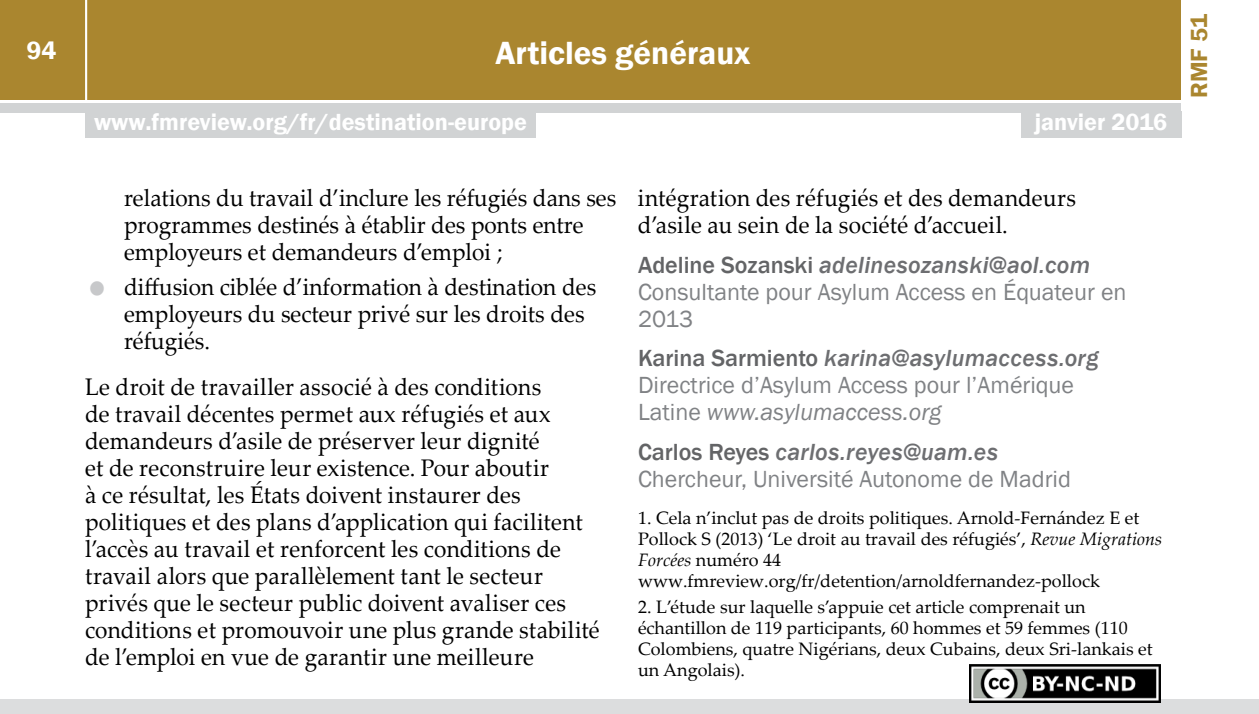
<style>
.page{position:relative;width:1259px;height:714px;background:#fff}
.page>*{position:absolute;margin:0;border:0;box-sizing:border-box;transform-origin:0 0}
.t1{font:600 33px "Franklin Gothic";color:#fff}
.t2{font:600 25.5px "Franklin Gothic";color:#fff}
.t3{font:24px/27px "Palatino Linotype";color:#000;scale:.94 1}
.t4{font:24px/27px "Franklin Gothic";color:#808285}
.t5{font:600 24px "Franklin Gothic";color:#fff}
.t6{font:600 24px "Franklin Gothic";color:#aa862f}
.t7{font:18px/21px "Palatino Linotype";color:#000}
.s1{font-weight:500;color:#636466}
.s2{font-weight:500;font-style:italic;color:#6d6e71}
.s3{font-style:italic}
</style>
<div class="page">
<div style="left:0;top:0;width:1181px;height:99px;background:#aa862f"></div>
<div style="left:0;top:104px;width:1181px;height:9px;background:#d1d3d4"></div>
<hr style="left:85px;top:0;width:2px;height:101px;background:#fff">
<div style="left:85px;top:111px;width:451px;height:26px;background:#d1d3d4"></div>
<div style="left:1020px;top:111px;width:161px;height:26px;background:#d1d3d4"></div>
<div style="left:0;top:699px;width:1259px;height:15px;background:#dcddde"></div>
<img style="left:969px;top:665px;width:191px;height:37px">
<p class="t2" style="left:27px;top:35px;width:31px">94</p>
<h1 class="t1" style="left:495px;top:33px;width:256px">Articles généraux</h1>
<p class="t5" style="left:94px;top:107px;width:434px">www.fmreview.org/fr/destination-europe</p>
<p class="t5" style="left:1034px;top:107px;width:134px">janvier 2016</p>
<p class="t3" style="left:124px;top:183px;width:525px">relations du travail d’inclure les réfugiés dans ses programmes destinés à établir des ponts entre employeurs et demandeurs d’emploi ;</p>
<p class="t3" style="left:124px;top:273px;width:504px">diffusion ciblée d’information à destination des employeurs du secteur privé sur les droits des réfugiés.</p>
<p class="t3" style="left:85px;top:372px;width:549px">Le droit de travailler associé à des conditions<br>de travail décentes permet aux réfugiés et aux demandeurs d’asile de préserver leur dignité<br>et de reconstruire leur existence. Pour aboutir<br>à ce résultat, les États doivent instaurer des politiques et des plans d’application qui facilitent l’accès au travail et renforcent les conditions de travail alors que parallèlement tant le secteur privés que le secteur public doivent avaliser ces conditions et promouvoir une plus grande stabilité de l’emploi en vue de garantir une meilleure</p>
<p class="t3" style="left:638px;top:183px;width:467px">intégration des réfugiés et des demandeurs d’asile au sein de la société d’accueil.</p>
<p class="t4" style="left:638px;top:252px;width:490px"><span class="s1">Adeline Sozanski</span> <span class="s2">adelinesozanski@aol.com<br></span>Consultante pour Asylum Access en Équateur en<br>2013</p>
<p class="t4" style="left:638px;top:345px;width:462px"><span class="s1">Karina Sarmiento</span> <span class="s2">karina@asylumaccess.org<br></span>Directrice d’Asylum Access pour l’Amérique<br>Latine <span class="s3">www.asylumaccess.org</span></p>
<p class="t4" style="left:638px;top:439px;width:434px"><span class="s1">Carlos Reyes</span> <span class="s2">carlos.reyes@uam.es<br></span>Chercheur, Université Autonome de Madrid</p>
<p class="t7" style="left:638px;top:507px;width:525px">1. Cela n’inclut pas de droits politiques. Arnold-Fernández E et Pollock S (2013) ‘Le droit au travail des réfugiés’, <span class="s3">Revue Migrations Forcées</span> numéro 44 www.fmreview.org/fr/detention/arnoldfernandez-pollock</p>
<p class="t7" style="left:638px;top:595px;width:516px">2. L’étude sur laquelle s’appuie cet article comprenait un échantillon de 119 participants, 60 hommes et 59 femmes (110<br>Colombiens, quatre Nigérians, deux Cubains, deux Sri-lankais et un Angolais).</p>
<p class="t6" style="left:1184px;top:98px;width:85px;rotate:-90deg">RMF 51</p>
</div>
